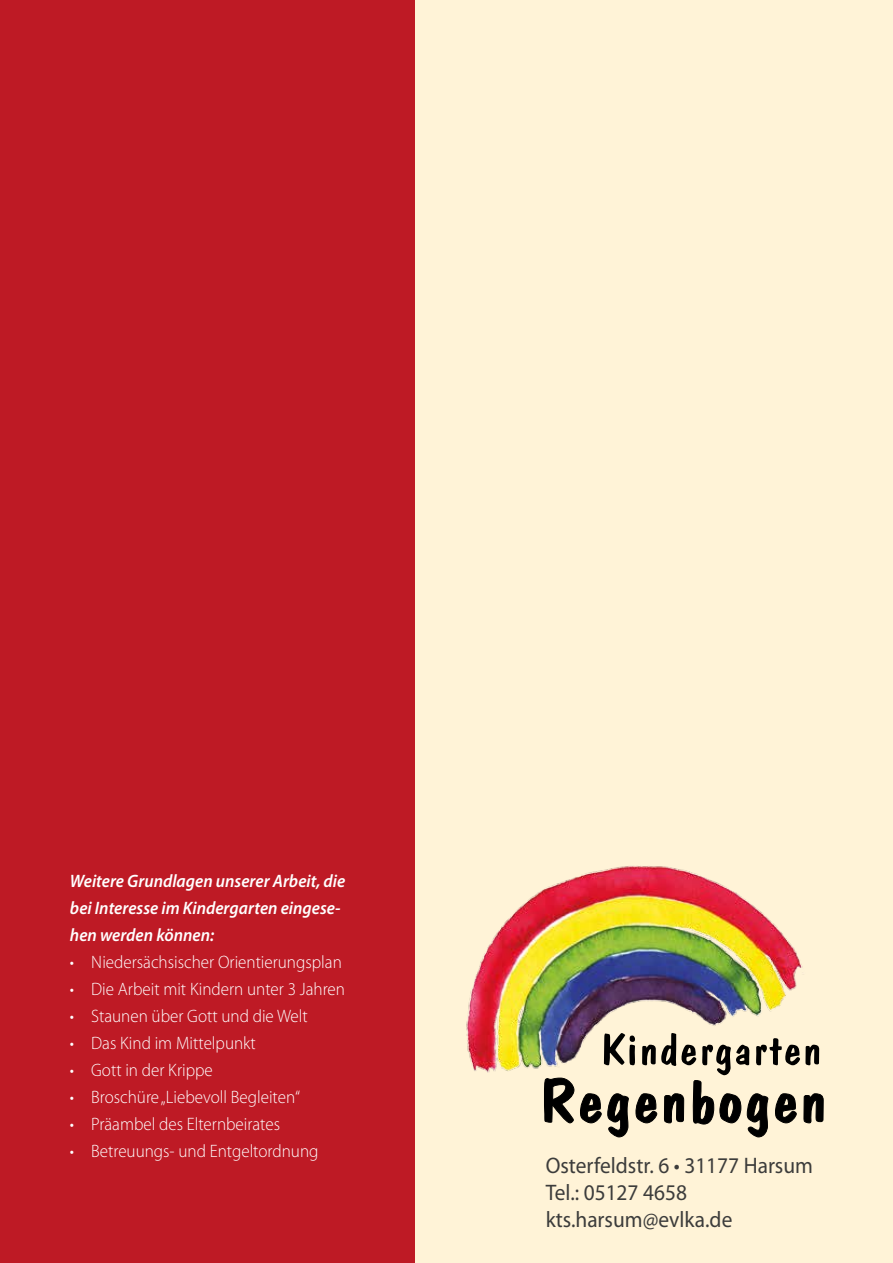
<style>
.page{position:relative;width:893px;height:1263px;background:#fff3d7}
.page>*{position:absolute;margin:0;border:0;box-sizing:border-box;transform-origin:0 0}
.t1{font:62.25px "Dom Casual Std";color:#000;scale:1.18 1}
.t2{font:43.95px "Dom Casual Std";color:#000;scale:1.18 1}
.t3{font:22.5px/27px "Myriad Pro";color:#3c3c3b;scale:.95 1}
.t4{font:300 18px "Myriad Pro";color:#fff;scale:.95 1}
.t5{font:italic 600 18px/27px "Myriad Pro";color:#fff;scale:.95 1}
.s1{font-size:59.25px}
</style>
<div class="page">
<img style="left:466px;top:866px;width:358px;height:259px">
<svg style="left:544px;top:1078px;width:30px;height:45px"></svg>
<svg style="left:580px;top:1093px;width:21px;height:30px"></svg>
<svg style="left:607px;top:1093px;width:22px;height:44px"></svg>
<svg style="left:636px;top:1093px;width:21px;height:30px"></svg>
<svg style="left:664px;top:1093px;width:20px;height:30px"></svg>
<svg style="left:693px;top:1080px;width:21px;height:44px"></svg>
<svg style="left:720px;top:1093px;width:21px;height:30px"></svg>
<svg style="left:747px;top:1093px;width:21px;height:44px"></svg>
<svg style="left:775px;top:1093px;width:21px;height:30px"></svg>
<svg style="left:804px;top:1093px;width:19px;height:30px"></svg>
<div style="left:0;top:0;width:415px;height:1263px;background:#be1a25"></div>
<p class="t5" style="left:70px;top:867px;width:291px">Weitere Grundlagen unserer Arbeit, die bei Interesse im Kindergarten eingese&shy;hen werden können:</p>
<p class="t4" style="left:70px;top:951px;width:288px">• Niedersächsischer Orientierungsplan</p>
<p class="t4" style="left:70px;top:978px;width:291px">• Die Arbeit mit Kindern unter 3 Jahren</p>
<p class="t4" style="left:70px;top:1005px;width:252px">• Staunen über Gott und die Welt</p>
<p class="t4" style="left:70px;top:1032px;width:197px">• Das Kind im Mittelpunkt</p>
<p class="t4" style="left:70px;top:1059px;width:152px">• Gott in der Krippe</p>
<p class="t4" style="left:70px;top:1086px;width:244px">• Broschüre „Liebevoll Begleiten“</p>
<p class="t4" style="left:70px;top:1113px;width:223px">• Präambel des Elternbeirates</p>
<p class="t4" style="left:70px;top:1140px;width:263px">• Betreuungs- und Entgeltordnung</p>
<h2 class="t2" style="left:599px;top:1023px;width:190px">Kindergarten</h2>
<h1 class="t1" style="left:538px;top:1064px;width:247px">Regen<span class="s1">b</span>ogen</h1>
<p class="t3" style="left:546px;top:1151px;width:283px">Osterfeldstr. 6 • 31177 Harsum<br>Tel.: 05127 4658 kts.harsum@evlka.de</p>
</div>
